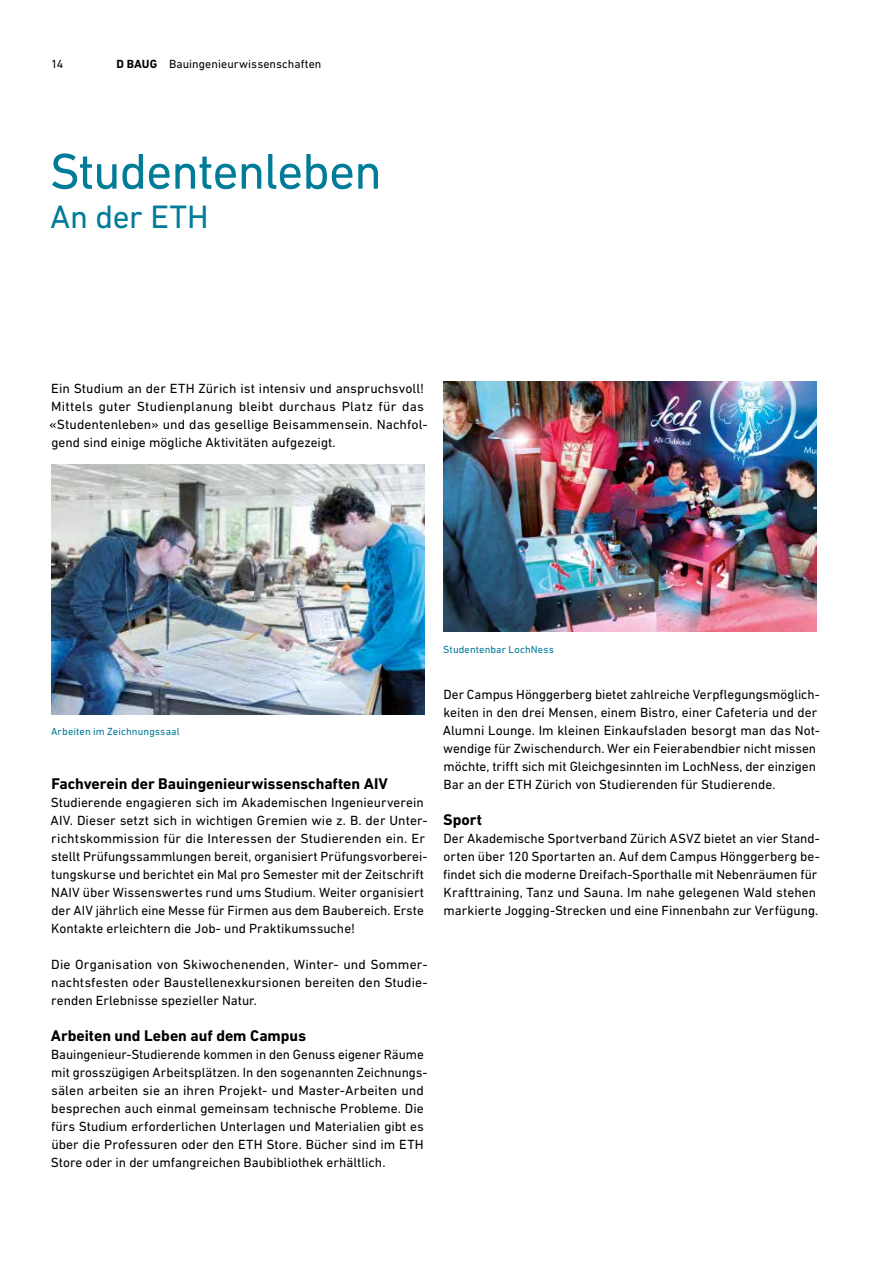
<style>
.page{position:relative;width:893px;height:1263px;background:#fff}
.page>*{position:absolute;margin:0;border:0;box-sizing:border-box;transform-origin:0 0}
.t1{font:51px "DIN Next W1 G";letter-spacing:-.02em;color:#007b98}
.t2{font:33px "DIN Next W1 G";letter-spacing:-.005em;color:#007b98}
.t3{font:700 15.75px "DIN Next W1 G";color:#000}
.t4{font:13.5px/18px "DIN Next W1 G";color:#000}
.t5{font:12px "DIN Next W1 G";letter-spacing:.005em;color:#000}
.t6{font:10.5px "DIN Next W1 G";letter-spacing:.01em;color:#007b98}
.s1{font-weight:700}
</style>
<div class="page">
<img style="left:51px;top:464px;width:373px;height:250px">
<img style="left:443px;top:382px;width:373px;height:250px">
<p class="t5" style="left:51px;top:57px;width:14px">14</p>
<p class="t5" style="left:116px;top:57px;width:207px"><span class="s1">D BAUG</span> Bauingenieurwissenschaften</p>
<h1 class="t1" style="left:49px;top:142px;width:334px">Studentenleben</h1>
<h2 class="t2" style="left:50px;top:198px;width:160px">An der ETH</h2>
<p class="t4" style="left:49px;top:379px;width:380px">Ein Studium an der ETH Zürich ist intensiv und anspruchsvoll!<br>Mittels guter Studienplanung bleibt durchaus Platz für das «Studentenleben» und das gesellige Beisammensein. Nachfol&shy;gend sind einige mögliche Aktivitäten aufgezeigt.</p>
<p class="t6" style="left:51px;top:726px;width:130px">Arbeiten im Zeichnungssaal</p>
<p class="t3" style="left:51px;top:775px;width:338px">Fachverein der Bauingenieurwissenschaften AIV</p>
<p class="t4" style="left:51px;top:793px;width:379px">Studierende engagieren sich im Akademischen Ingenieurverein AIV. Dieser setzt sich in wichtigen Gremien wie z. B. der Unter&shy;richtskommission für die Interessen der Studierenden ein. Er stellt Prüfungssammlungen bereit, organisiert Prüfungsvorberei&shy;tungskurse und berichtet ein Mal pro Semester mit der Zeitschrift NAIV über Wissenswertes rund ums Studium. Weiter organisiert der AIV jährlich eine Messe für Firmen aus dem Baubereich. Erste Kontakte erleichtern die Job- und Praktikumssuche!</p>
<p class="t4" style="left:51px;top:955px;width:378px;text-align:justify">Die Organisation von Skiwochenenden, Winter- und Sommer&shy;nachtsfesten oder Baustellenexkursionen bereiten den Studie&shy;renden Erlebnisse spezieller Natur.</p>
<p class="t3" style="left:51px;top:1027px;width:257px">Arbeiten und Leben auf dem Campus</p>
<p class="t4" style="left:51px;top:1045px;width:378px">Bauingenieur-Studierende kommen in den Genuss eigener Räume mit grosszügigen Arbeitsplätzen. In den sogenannten Zeichnungs&shy;sälen arbeiten sie an ihren Projekt- und Master-Arbeiten und besprechen auch einmal gemeinsam technische Probleme. Die fürs Studium erforderlichen Unterlagen und Materialien gibt es über die Professuren oder den ETH Store. Bücher sind im ETH Store oder in der umfangreichen Baubibliothek erhältlich.</p>
<p class="t6" style="left:443px;top:643px;width:112px">Studentenbar LochNess</p>
<p class="t4" style="left:443px;top:685px;width:379px">Der Campus Hönggerberg bietet zahlreiche Verpflegungsmöglich&shy;keiten in den drei Mensen, einem Bistro, einer Cafeteria und der Alumni Lounge. Im kleinen Einkaufsladen besorgt man das Not&shy;wendige für Zwischendurch. Wer ein Feierabendbier nicht missen möchte, trifft sich mit Gleichgesinnten im LochNess, der einzigen Bar an der ETH Zürich von Studierenden für Studierende.</p>
<p class="t3" style="left:443px;top:811px;width:40px">Sport</p>
<p class="t4" style="left:443px;top:829px;width:378px">Der Akademische Sportverband Zürich ASVZ bietet an vier Stand&shy;orten über 120 Sportarten an. Auf dem Campus Hönggerberg be&shy;findet sich die moderne Dreifach-Sporthalle mit Nebenräumen für Krafttraining, Tanz und Sauna. Im nahe gelegenen Wald stehen markierte Jogging-Strecken und eine Finnenbahn zur Verfügung.</p>
</div>
